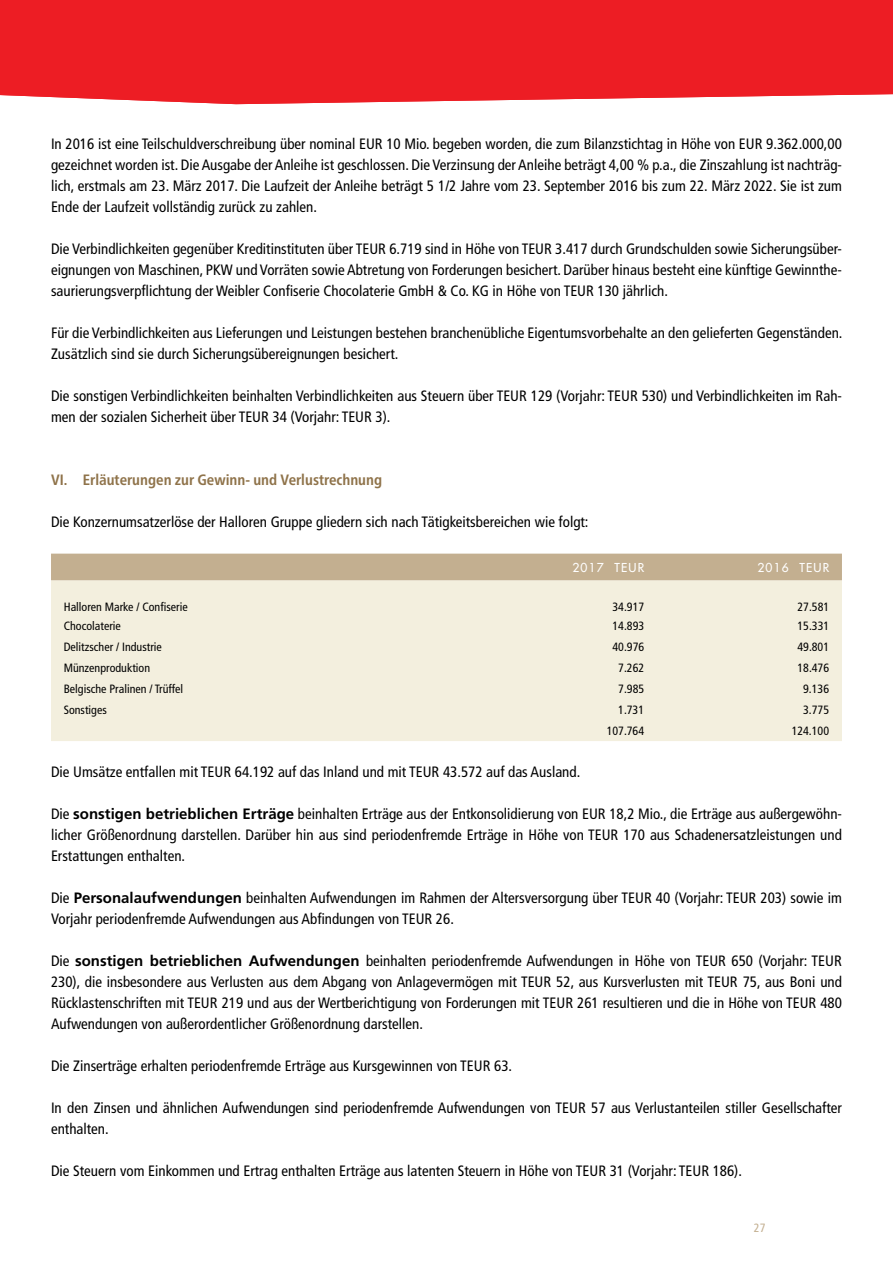
<style>
.page{position:relative;width:893px;height:1263px;background:#fff}
.page>*{position:absolute;margin:0;border:0;box-sizing:border-box;transform-origin:0 0}
.t1{font:condensed 15px/21px "Frutiger LT Std";color:#000;text-align:justify}
.t2{font:700 condensed 15px "Frutiger Neue LT Pro";color:#8f734a}
.t3{font:condensed 12px "Frutiger LT Std";color:#000}
.t4{font:500 12px "Futura Std";letter-spacing:.1em;color:#fff}
.t5{font:condensed 12px "Frutiger LT Std";color:#c3af90}
.s1{font-weight:700;font-stretch:normal}
</style>
<div class="page">
<div style="left:51px;top:554px;width:791px;height:26px;background:#c3af90"></div>
<div style="left:51px;top:580px;width:791px;height:161px;background:#f3efde"></div>
<div style="left:0;top:0;width:893px;height:104px;background:#ed1d24"></div>
<p class="t1" style="left:51px;top:133px;width:792px">In 2016 ist eine Teilschuldverschreibung über nominal EUR 10 Mio. begeben worden, die zum Bilanzstichtag in Höhe von EUR 9.362.000,00 gezeichnet worden ist. Die Ausgabe der Anleihe ist geschlossen. Die Verzinsung der Anleihe beträgt 4,00 % p.a., die Zinszahlung ist nachträg&shy;lich, erstmals am 23. März 2017. Die Laufzeit der Anleihe beträgt 5 1/2 Jahre vom 23. September 2016 bis zum 22. März 2022. Sie ist zum Ende der Laufzeit vollständig zurück zu zahlen.</p>
<p class="t1" style="left:51px;top:238px;width:792px">Die Verbindlichkeiten gegenüber Kreditinstituten über TEUR 6.719 sind in Höhe von TEUR 3.417 durch Grundschulden sowie Sicherungsüber&shy;eignungen von Maschinen, PKW und Vorräten sowie Abtretung von Forderungen besichert. Darüber hinaus besteht eine künftige Gewinnthe&shy;saurierungsverpflichtung der Weibler Confiserie Chocolaterie GmbH &amp; Co. KG in Höhe von TEUR 130 jährlich.</p>
<p class="t1" style="left:51px;top:322px;width:793px">Für die Verbindlichkeiten aus Lieferungen und Leistungen bestehen branchenübliche Eigentumsvorbehalte an den gelieferten Gegenständen.<br>Zusätzlich sind sie durch Sicherungsübereignungen besichert.</p>
<p class="t1" style="left:51px;top:385px;width:792px">Die sonstigen Verbindlichkeiten beinhalten Verbindlichkeiten aus Steuern über TEUR 129 (Vorjahr: TEUR 530) und Verbindlichkeiten im Rah&shy;men der sozialen Sicherheit über TEUR 34 (Vorjahr: TEUR 3).</p>
<p class="t2" style="left:51px;top:470px;width:333px">VI. Erläuterungen zur Gewinn- und Verlustrechnung</p>
<p class="t1" style="left:51px;top:511px;width:539px">Die Konzernumsatzerlöse der Halloren Gruppe gliedern sich nach Tätigkeitsbereichen wie folgt:</p>
<p class="t4" style="left:572px;top:560px;width:73px">2017 TEUR</p>
<p class="t4" style="left:757px;top:560px;width:73px">2016 TEUR</p>
<p class="t3" style="left:64px;top:600px;width:125px">Halloren Marke / Confiserie</p>
<p class="t3" style="left:612px;top:600px;width:33px">34.917</p>
<p class="t3" style="left:797px;top:600px;width:33px">27.581</p>
<p class="t3" style="left:64px;top:619px;width:59px">Chocolaterie</p>
<p class="t3" style="left:612px;top:619px;width:33px">14.893</p>
<p class="t3" style="left:797px;top:619px;width:33px">15.331</p>
<p class="t3" style="left:64px;top:640px;width:100px">Delitzscher / Industrie</p>
<p class="t3" style="left:612px;top:640px;width:33px">40.976</p>
<p class="t3" style="left:797px;top:640px;width:33px">49.801</p>
<p class="t3" style="left:64px;top:661px;width:88px">Münzenproduktion</p>
<p class="t3" style="left:618px;top:661px;width:27px">7.262</p>
<p class="t3" style="left:797px;top:661px;width:33px">18.476</p>
<p class="t3" style="left:64px;top:682px;width:121px">Belgische Pralinen / Trüffel</p>
<p class="t3" style="left:618px;top:682px;width:27px">7.985</p>
<p class="t3" style="left:803px;top:682px;width:27px">9.136</p>
<p class="t3" style="left:64px;top:703px;width:45px">Sonstiges</p>
<p class="t3" style="left:618px;top:703px;width:27px">1.731</p>
<p class="t3" style="left:803px;top:703px;width:27px">3.775</p>
<p class="t3" style="left:607px;top:724px;width:39px">107.764</p>
<p class="t3" style="left:792px;top:724px;width:39px">124.100</p>
<p class="t1" style="left:51px;top:761px;width:531px">Die Umsätze entfallen mit TEUR 64.192 auf das Inland und mit TEUR 43.572 auf das Ausland.</p>
<p class="t1" style="left:51px;top:803px;width:792px">Die <span class="s1">sonstigen betrieblichen Erträge</span> beinhalten Erträge aus der Entkonsolidierung von EUR 18,2 Mio., die Erträge aus außergewöhn&shy;licher Größenordnung darstellen. Darüber hin aus sind periodenfremde Erträge in Höhe von TEUR 170 aus Schadenersatzleistungen und Erstattungen enthalten.</p>
<p class="t1" style="left:51px;top:887px;width:792px">Die <span class="s1">Personalaufwendungen</span> beinhalten Aufwendungen im Rahmen der Altersversorgung über TEUR 40 (Vorjahr: TEUR 203) sowie im<br>Vorjahr periodenfremde Aufwendungen aus Abfindungen von TEUR 26.</p>
<p class="t1" style="left:51px;top:950px;width:792px">Die <span class="s1">sonstigen betrieblichen Aufwendungen</span> beinhalten periodenfremde Aufwendungen in Höhe von TEUR 650 (Vorjahr: TEUR 230), die insbesondere aus Verlusten aus dem Abgang von Anlagevermögen mit TEUR 52, aus Kursverlusten mit TEUR 75, aus Boni und Rücklastenschriften mit TEUR 219 und aus der Wertberichtigung von Forderungen mit TEUR 261 resultieren und die in Höhe von TEUR 480<br>Aufwendungen von außerordentlicher Größenordnung darstellen.</p>
<p class="t1" style="left:51px;top:1055px;width:463px">Die Zinserträge erhalten periodenfremde Erträge aus Kursgewinnen von TEUR 63.</p>
<p class="t1" style="left:51px;top:1097px;width:792px">In den Zinsen und ähnlichen Aufwendungen sind periodenfremde Aufwendungen von TEUR 57 aus Verlustanteilen stiller Gesellschafter enthalten.</p>
<p class="t1" style="left:51px;top:1160px;width:693px">Die Steuern vom Einkommen und Ertrag enthalten Erträge aus latenten Steuern in Höhe von TEUR 31 (Vorjahr: TEUR 186).</p>
<p class="t5" style="left:754px;top:1220px;width:13px">27</p>
</div>
